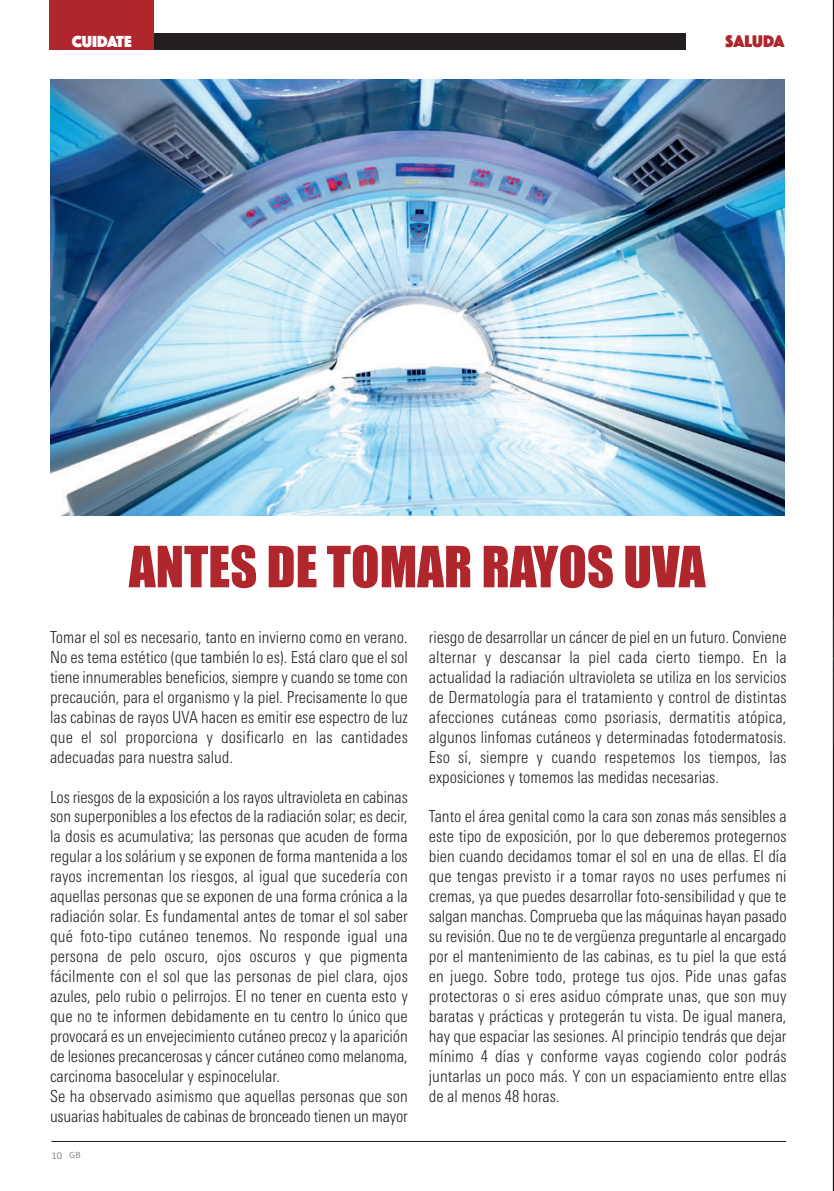
<style>
.page{position:relative;width:834px;height:1191px;background:#fff}
.page>*{position:absolute;margin:0;border:0;box-sizing:border-box;transform-origin:0 0}
.t1{font:52.5px "Impact";color:#af262c}
.t2{font:17.5px "Phosphate Solid";letter-spacing:.005em;color:#af262c}
.t3{font:300 condensed 16.62px/19.9px "Linotype Univers";color:#231f20;text-align:justify}
.t4{font:16.62px "Phosphate Solid";color:#fff}
.t5{font:300 10.5px "Calibri";color:rgb(35 31 32/.7)}
.t6{font:300 9.8px "Calibri";color:rgb(35 31 32/.7)}
</style>
<div class="page">
<img style="left:50px;top:79px;width:734px;height:437px">
<div style="left:50px;top:0;width:104px;height:50px;background:#af262c"></div>
<div style="left:154px;top:33px;width:531px;height:17px;background:#231f20"></div>
<hr style="left:51px;top:1141px;width:735px;height:1px;background:#231f20">
<svg style="left:833px;top:0;width:1px;height:1191px"></svg>
<p class="t4" style="left:72px;top:31px;width:61px">CUIDATE</p>
<p class="t2" style="left:725px;top:31px;width:60px">SALUDA</p>
<p class="t1" style="left:129px;top:534px;width:578px">ANTES DE TOMAR RAYOS UVA</p>
<p class="t3" style="left:50px;top:628px;width:359px">Tomar el sol es necesario, tanto en invierno como en verano.<br>No es tema estético (que también lo es). Está claro que el sol tiene innumerables beneficios, siempre y cuando se tome con precaución, para el organismo y la piel. Precisamente lo que las cabinas de rayos UVA hacen es emitir ese espectro de luz que el sol proporciona y dosificarlo en las cantidades adecuadas para nuestra salud.</p>
<p class="t3" style="left:50px;top:788px;width:359px">Los riesgos de la exposición a los rayos ultravioleta en cabinas son superponibles a los efectos de la radiación solar; es decir, la dosis es acumulativa; las personas que acuden de forma regular a los solárium y se exponen de forma mantenida a los rayos incrementan los riesgos, al igual que sucedería con aquellas personas que se exponen de una forma crónica a la radiación solar. Es fundamental antes de tomar el sol saber qué foto-tipo cutáneo tenemos. No responde igual una persona de pelo oscuro, ojos oscuros y que pigmenta fácilmente con el sol que las personas de piel clara, ojos azules, pelo rubio o pelirrojos. El no tener en cuenta esto y que no te informen debidamente en tu centro lo único que provocará es un envejecimiento cutáneo precoz y la aparición de lesiones precancerosas y cáncer cutáneo como melanoma, carcinoma basocelular y espinocelular.</p>
<p class="t3" style="left:50px;top:1087px;width:359px">Se ha observado asimismo que aquellas personas que son usuarias habituales de cabinas de bronceado tienen un mayor</p>
<p class="t5" style="left:51px;top:1150px;width:12px">10</p>
<p class="t6" style="left:69px;top:1150px;width:13px">GB</p>
<p class="t3" style="left:429px;top:628px;width:359px">riesgo de desarrollar un cáncer de piel en un futuro. Conviene alternar y descansar la piel cada cierto tiempo. En la actualidad la radiación ultravioleta se utiliza en los servicios de Dermatología para el tratamiento y control de distintas afecciones cutáneas como psoriasis, dermatitis atópica, algunos linfomas cutáneos y determinadas fotodermatosis.<br>Eso sí, siempre y cuando respetemos los tiempos, las exposiciones y tomemos las medidas necesarias.</p>
<p class="t3" style="left:429px;top:808px;width:359px">Tanto el área genital como la cara son zonas más sensibles a este tipo de exposición, por lo que deberemos protegernos bien cuando decidamos tomar el sol en una de ellas. El día que tengas previsto ir a tomar rayos no uses perfumes ni cremas, ya que puedes desarrollar foto-sensibilidad y que te salgan manchas. Comprueba que las máquinas hayan pasado su revisión. Que no te de vergüenza preguntarle al encargado por el mantenimiento de las cabinas, es tu piel la que está en juego. Sobre todo, protege tus ojos. Pide unas gafas protectoras o si eres asiduo cómprate unas, que son muy baratas y prácticas y protegerán tu vista. De igual manera, hay que espaciar las sesiones. Al principio tendrás que dejar mínimo 4 días y conforme vayas cogiendo color podrás juntarlas un poco más. Y con un espaciamiento entre ellas de al menos 48 horas.</p>
</div>
